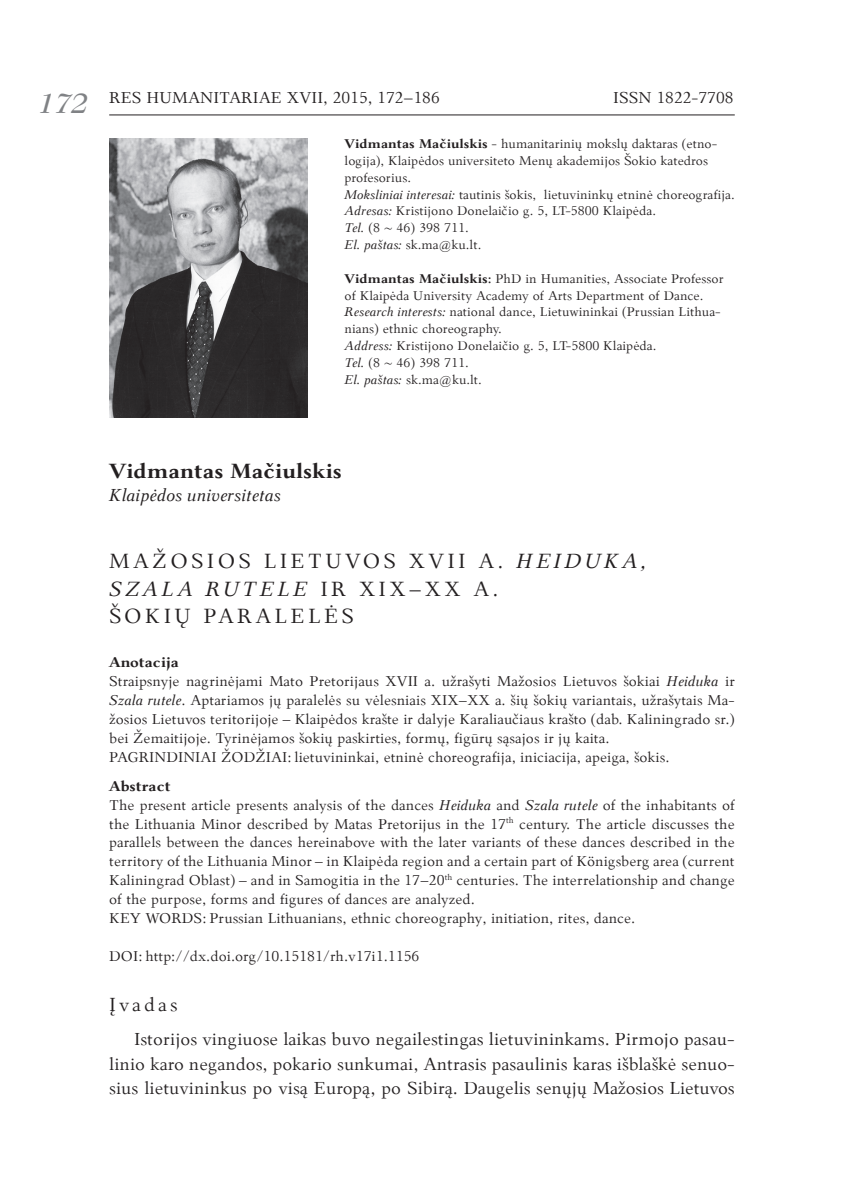
<style>
.page{position:relative;width:844px;height:1191px;background:#fff}
.page>*{position:absolute;margin:0;border:0;box-sizing:border-box;transform-origin:0 0}
.t1{font:22.75px/27.3px "Palemonas";letter-spacing:.14em;color:#231f20}
.t2{font:700 22.75px "Palemonas";color:#231f20}
.t3{font:21px "Palemonas";letter-spacing:.15em;color:#231f20}
.t4{font:19.25px/24.5px "Palemonas";letter-spacing:-.01em;color:#231f20;text-align:justify}
.t5{font:italic 19.25px "Palemonas";color:#231f20}
.t6{font:17.5px "Palemonas";color:#231f20}
.t7{font:15.75px/18.9px "Palemonas";color:#231f20}
.t8{font:14px/16.8px "Palemonas";color:#231f20}
.s1{font-family:"Bernhard Mod BT Bold";font-style:italic;font-size:28px;color:#808285}
.s2{font-weight:700}
.s3{font-style:italic}
</style>
<div class="page">
<hr style="left:109px;top:114px;width:625px;height:1px;background:#231f20">
<img style="left:109px;top:139px;width:199px;height:278px">
<p class="t6" style="left:39px;top:86px;width:402px"><span class="s1">172</span> RES HUMANITARIAE XVII, 2015, 172–186</p>
<p class="t6" style="left:613px;top:86px;width:122px">ISSN 1822-7708</p>
<p class="t8" style="left:344px;top:135px;width:391px"><span class="s2">Vidmantas Mačiulskis</span> - humanitarinių mokslų daktaras (etno&shy;logija), Klaipėdos universiteto Menų akademijos Šokio katedros profesorius.<br><span class="s3">Moksliniai interesai:</span> tautinis šokis, lietuvininkų etninė choreografija.<br><span class="s3">Adresas:</span> Kristijono Donelaičio g. 5, LT-5800 Klaipėda.<br><span class="s3">Tel.</span> (8 ~ 46) 398 711.<br><span class="s3">El. paštas:</span> sk.ma@ku.lt.</p>
<p class="t8" style="left:344px;top:269px;width:380px"><span class="s2">Vidmantas Mačiulskis:</span> PhD in Humanities, Associate Professor of Klaipėda University Academy of Arts Department of Dance.<br><span class="s3">Research interests:</span> national dance, Lietuwininkai (Prussian Lithua&shy;nians) ethnic choreography.<br><span class="s3">Address:</span> Kristijono Donelaičio g. 5, LT-5800 Klaipėda.<br><span class="s3">Tel.</span> (8 ~ 46) 398 711.<br><span class="s3">El. paštas:</span> sk.ma@ku.lt.</p>
<h1 class="t2" style="left:109px;top:456px;width:234px">Vidmantas Mačiulskis</h1>
<p class="t5" style="left:109px;top:483px;width:173px">Klaipėdos universitetas</p>
<h1 class="t1" style="left:109px;top:547px;width:539px">MAŽOSIOS LIETUVOS XVII a. <span class="s3">HEIDUKA,<br>SZALA RUTELE</span> IR XIX–XX a .<br>ŠOKIŲ PARALELĖS</h1>
<p class="t7" style="left:109px;top:652px;width:627px"><span class="s2">Anotacija<br></span>Straipsnyje nagrinėjami Mato Pretorijaus XVII a. užrašyti Mažosios Lietuvos šokiai <span class="s3">Heiduka</span> ir <span class="s3">Szala rutele</span>. Aptariamos jų paralelės su vėlesniais XIX–XX a. šių šokių variantais, užrašytais Ma&shy;žosios Lietuvos teritorijoje – Klaipėdos krašte ir dalyje Karaliaučiaus krašto (dab. Kaliningrado sr.) bei Žemaitijoje. Tyrinėjamos šokių paskirties, formų, figūrų sąsajos ir jų kaita.<br>PAGRINDINIAI ŽODŽIAI: lietuvininkai, etninė choreografija, iniciacija, apeiga, šokis.</p>
<p class="t7" style="left:109px;top:776px;width:627px"><span class="s2">Abstract<br></span>The present article presents analysis of the dances <span class="s3">Heiduka</span> and <span class="s3">Szala rutele</span> of the inhabitants of the Lithuania Minor described by Matas Pretorijus in the 17<sup>th</sup> century. The article discusses the parallels between the dances hereinabove with the later variants of these dances described in the territory of the Lithuania Minor – in Klaipėda region and a certain part of Königsberg area (current Kaliningrad Oblast) – and in Samogitia in the 17–20<sup>th</sup> centuries. The interrelationship and change of the purpose, forms and figures of dances are analyzed.<br>KEY WORDS: Prussian Lithuanians, ethnic choreography, initiation, rites, dance.</p>
<p class="t7" style="left:109px;top:946px;width:312px">DOI: http://dx.doi.org/10.15181/rh.v17i1.1156</p>
<h2 class="t3" style="left:109px;top:990px;width:70px">Įvadas</h2>
<p class="t4" style="left:109px;top:1026px;width:627px;text-indent:25px">Istorijos vingiuose laikas buvo negailestingas lietuvininkams. Pirmojo pasau&shy;linio karo negandos, pokario sunkumai, Antrasis pasaulinis karas išblaškė senuo&shy;sius lietuvininkus po visą Europą, po Sibirą. Daugelis senųjų Mažosios Lietuvos</p>
</div>
